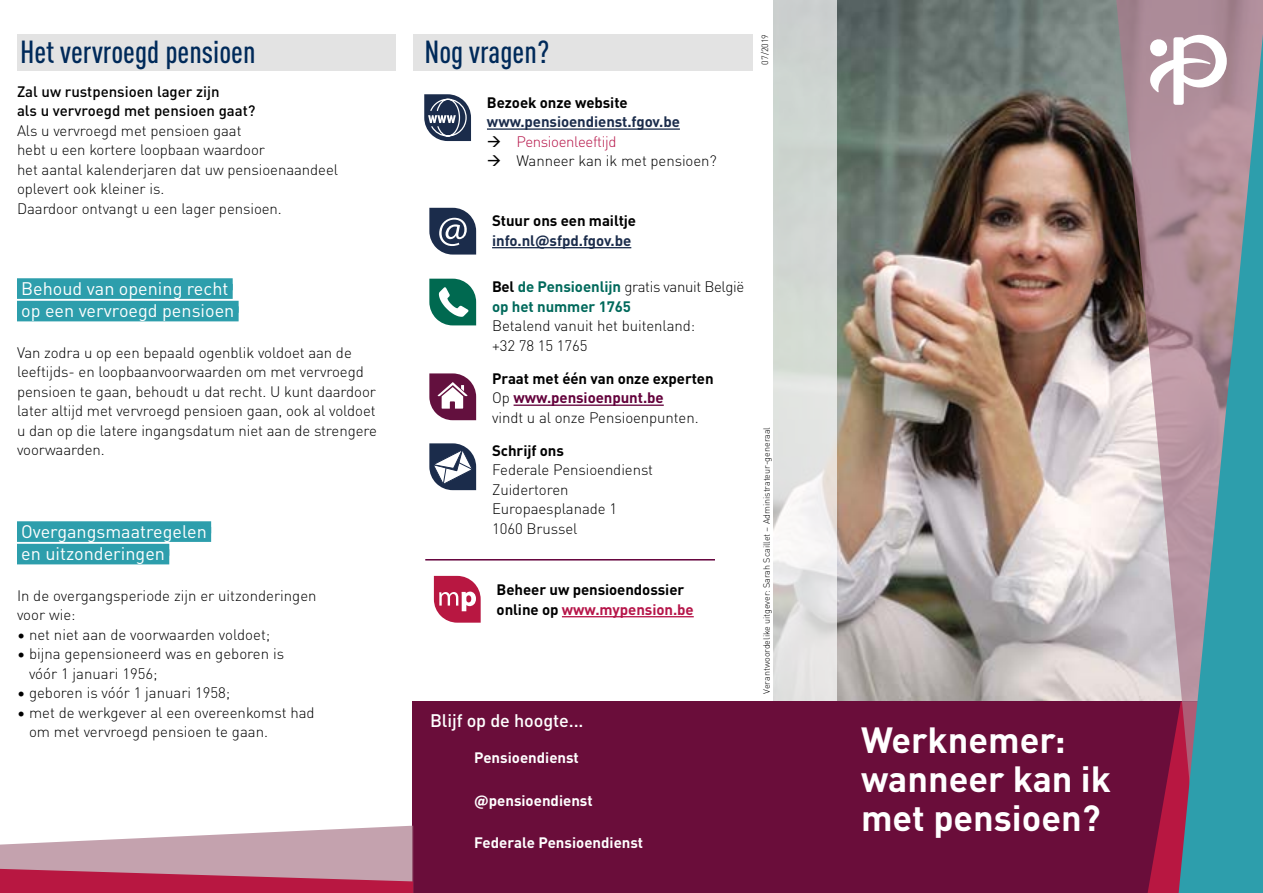
<style>
.page{position:relative;width:1263px;height:893px;background:#fff}
.page>*{position:absolute;margin:0;border:0;box-sizing:border-box;transform-origin:0 0}
.t1{font:700 36px/39px "DINOT";color:#fff}
.t2{font:500 condensed 31.5px "DINOT";color:#002a5a}
.t3{font:18px/22.5px "DINOT";color:#fff}
.t4{font:500 18px "DINOT";letter-spacing:-.005em;color:#fff}
.t5{font:300 15px/19.5px "DINOT";letter-spacing:-.005em;color:#000}
.t6{font:700 15px/19.5px "DINOT";letter-spacing:-.005em;color:#000}
.t7{font:500 15px/19.5px "DINOT";color:#000}
.t8{font:700 15px "DINOT";color:#fff}
.t9{font:700 15px/19.5px "DINOT";letter-spacing:-.005em;color:#00695b}
.t10{font:700 15px "DINOT";letter-spacing:-.005em;color:#1b2c4b}
.t11{font:300 15px "DINOT";letter-spacing:-.025em;color:#b61549}
.t12{font:300 9px "DINOT";letter-spacing:-.005em;color:#000}
.s1{color:#000}
.s2{font-weight:300;color:#000}
.s3{font-weight:700}
.s4{font-weight:700;color:#63003b}
.s5{color:#b61549}
</style>
<div class="page">
<img style="left:838px;top:0;width:278px;height:702px">
<img style="left:773px;top:0;width:64px;height:702px">
<div style="left:412px;top:702px;width:850px;height:191px;background:#6a0d3a"></div>
<svg style="left:1116px;top:0;width:147px;height:893px"></svg>
<svg style="left:1179px;top:34px;width:84px;height:859px;background:#6c94a1"></svg>
<svg style="left:1149px;top:35px;width:78px;height:70px"></svg>
<div style="left:17px;top:278px;width:216px;height:12px;background:#2d9eac"></div>
<div style="left:17px;top:284px;width:216px;height:15px;background:#2d9eac"></div>
<div style="left:17px;top:301px;width:222px;height:12px;background:#2d9eac"></div>
<div style="left:17px;top:306px;width:222px;height:15px;background:#2d9eac"></div>
<div style="left:17px;top:521px;width:194px;height:12px;background:#2d9eac"></div>
<div style="left:17px;top:527px;width:194px;height:15px;background:#2d9eac"></div>
<div style="left:17px;top:544px;width:152px;height:12px;background:#2d9eac"></div>
<div style="left:17px;top:549px;width:152px;height:15px;background:#2d9eac"></div>
<div style="left:17px;top:34px;width:378px;height:36px;background:#e3e3e3"></div>
<div style="left:413px;top:34px;width:339px;height:36px;background:#e3e3e3"></div>
<hr style="left:487px;top:128px;width:193px;height:2px;background:#1b2c4b">
<svg style="left:0;top:826px;width:413px;height:67px;background:#c8899b"></svg>
<svg style="left:424px;top:94px;width:47px;height:47px"></svg>
<hr style="left:492px;top:247px;width:139px;height:1px;background:#1b2c4b">
<hr style="left:514px;top:405px;width:150px;height:1px;background:#63003b">
<hr style="left:562px;top:616px;width:132px;height:1px;background:#b61549">
<hr style="left:425px;top:559px;width:290px;height:1px;background:#63003b">
<svg style="left:429px;top:279px;width:47px;height:46px"></svg>
<svg style="left:429px;top:208px;width:47px;height:47px"></svg>
<svg style="left:429px;top:373px;width:47px;height:47px"></svg>
<svg style="left:429px;top:443px;width:47px;height:47px"></svg>
<svg style="left:434px;top:576px;width:47px;height:47px"></svg>
<h2 class="t2" style="left:20px;top:29px;width:237px">Het vervroegd pensioen</h2>
<h2 class="t2" style="left:424px;top:29px;width:127px">Nog vragen?</h2>
<p class="t6" style="left:487px;top:91px;width:142px">Bezoek onze website</p>
<p class="t10" style="left:487px;top:110px;width:194px">www.pensioendienst.fgov.be</p>
<p class="t11" style="left:487px;top:130px;width:131px"><span class="s1">→</span> Pensioenleeftijd</p>
<p class="t5" style="left:487px;top:150px;width:231px">→ Wanneer kan ik met pensioen?</p>
<p class="t7" style="left:17px;top:80px;width:240px">Zal uw rustpensioen lager zijn<br>als u vervroegd met pensioen gaat?</p>
<p class="t5" style="left:17px;top:119px;width:323px">Als u vervroegd met pensioen gaat<br>hebt u een kortere loopbaan waardoor<br>het aantal kalenderjaren dat uw pensioenaandeel oplevert ook kleiner is.<br>Daardoor ontvangt u een lager pensioen.</p>
<p class="t6" style="left:492px;top:210px;width:146px">Stuur ons een mailtje</p>
<p class="t10" style="left:492px;top:229px;width:141px">info.nl@sfpd.fgov.be</p>
<p class="t9" style="left:492px;top:276px;width:254px"><span class="s1">Bel</span> de Pensioenlijn <span class="s2">gratis vanuit België </span>op het nummer 1765</p>
<p class="t5" style="left:492px;top:315px;width:205px">Betalend vanuit het buitenland: +32 78 15 1765</p>
<p class="t5" style="left:492px;top:368px;width:223px"><span class="s3">Praat met één van onze experten<br></span>Op <span class="s4">www.pensioenpunt.be<br></span>vindt u al onze Pensioenpunten.</p>
<p class="t6" style="left:492px;top:440px;width:73px">Schrijf ons</p>
<p class="t5" style="left:492px;top:459px;width:162px">Federale Pensioendienst<br>Zuidertoren<br>Europaesplanade 1<br>1060 Brussel</p>
<p class="t3" style="left:21px;top:276px;width:215px">Behoud van opening recht op een vervroegd pensioen</p>
<p class="t5" style="left:17px;top:341px;width:361px">Van zodra u op een bepaald ogenblik voldoet aan de leeftijds- en loopbaanvoorwaarden om met vervroegd pensioen te gaan, behoudt u dat recht. U kunt daardoor later altijd met vervroegd pensioen gaan, ook al voldoet u dan op die latere ingangsdatum niet aan de strengere voorwaarden.</p>
<p class="t3" style="left:21px;top:519px;width:187px">Overgangsmaatregelen en uitzonderingen</p>
<p class="t5" style="left:17px;top:584px;width:301px">In de overgangsperiode zijn er uitzonderingen voor wie:</p>
<p class="t5" style="left:17px;top:623px;width:255px">• net niet aan de voorwaarden voldoet;</p>
<p class="t5" style="left:29px;top:643px;width:257px;text-indent:-12px">• bijna gepensioneerd was en geboren is vóór 1 januari 1956;</p>
<p class="t5" style="left:17px;top:682px;width:215px">• geboren is vóór 1 januari 1958;</p>
<p class="t5" style="left:29px;top:701px;width:287px;text-indent:-12px">• met de werkgever al een overeenkomst had om met vervroegd pensioen te gaan.</p>
<p class="t6" style="left:497px;top:579px;width:199px">Beheer uw pensioendossier online op <span class="s5">www.mypension.be</span></p>
<p class="t4" style="left:430px;top:707px;width:155px">Blijf op de hoogte...</p>
<p class="t8" style="left:474px;top:746px;width:106px">Pensioendienst</p>
<p class="t8" style="left:474px;top:788px;width:120px">@pensioendienst</p>
<p class="t8" style="left:474px;top:831px;width:171px">Federale Pensioendienst</p>
<p class="t12" style="left:758px;top:65px;width:32px;rotate:-90deg">07/2019</p>
<p class="t12" style="left:760px;top:694px;width:268px;rotate:-90deg">Verantwoordelike uitgever: Sarah Scaillet – Administrateur-generaal</p>
<h1 class="t1" style="left:861px;top:718px;width:251px">Werknemer: wanneer kan ik met pensioen?</h1>
</div>
